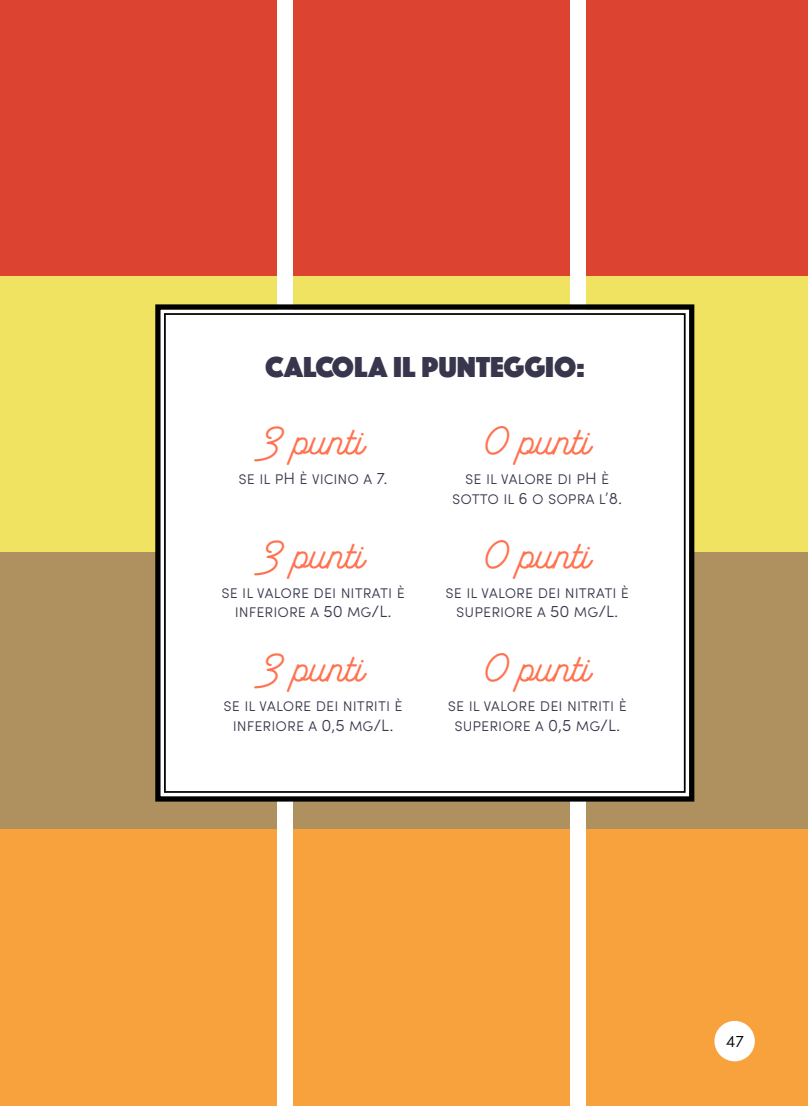
<style>
.page{position:relative;width:808px;height:1106px;background:#fff}
.page>*{position:absolute;margin:0;border:0;box-sizing:border-box;transform-origin:0 0}
.t1{font:36px "Garris";color:#ff724f}
.t2{font:30px "Phosphate Solid";color:#38364c}
.t3{font:300 16.5px/19.8px "Sofia Pro";color:#38364c;text-align:center}
.t4{font:300 16.5px "Sofia Pro";color:#000}
</style>
<div class="page">
<div style="left:0;top:0;width:277px;height:276px;background:#dd4331"></div>
<div style="left:0;top:276px;width:277px;height:276px;background:#f0e362"></div>
<div style="left:0;top:552px;width:277px;height:277px;background:#af9160"></div>
<div style="left:0;top:829px;width:277px;height:277px;background:#f7a23d"></div>
<div style="left:293px;top:0;width:277px;height:276px;background:#dd4331"></div>
<div style="left:293px;top:276px;width:277px;height:276px;background:#f0e362"></div>
<div style="left:293px;top:552px;width:277px;height:277px;background:#af9160"></div>
<div style="left:293px;top:829px;width:277px;height:277px;background:#f7a23d"></div>
<div style="left:587px;top:0;width:221px;height:276px;background:#dd4331"></div>
<div style="left:587px;top:276px;width:221px;height:276px;background:#f0e362"></div>
<div style="left:587px;top:552px;width:221px;height:277px;background:#af9160"></div>
<div style="left:587px;top:829px;width:221px;height:277px;background:#f7a23d"></div>
<div style="left:155px;top:302px;width:540px;height:502px;background:#fff"></div>
<div style="left:164px;top:313px;width:522px;height:479px;border:2px solid #000"></div>
<div style="left:714px;top:1020px;width:41px;height:41px;background:#fff;border-radius:50%"></div>
<h2 class="t2" style="left:265px;top:346px;width:321px">CALCOLA IL PUNTEGGIO:</h2>
<h1 class="t1" style="left:262px;top:417px;width:104px">3 punti</h1>
<p class="t3" style="left:239px;top:467px;width:151px">se il pH è vicino a 7.</p>
<h1 class="t1" style="left:262px;top:530px;width:104px">3 punti</h1>
<p class="t3" style="left:221px;top:581px;width:185px">se il valore dei nitrati è inferiore a 50 mg/L.</p>
<h1 class="t1" style="left:262px;top:644px;width:104px">3 punti</h1>
<p class="t3" style="left:224px;top:694px;width:181px">se il valore dei nitriti è inferiore a 0,5 mg/L.</p>
<h1 class="t1" style="left:484px;top:417px;width:108px">0 punti</h1>
<p class="t3" style="left:452px;top:467px;width:172px">se il valore di pH è sotto il 6 o sopra l’8.</p>
<h1 class="t1" style="left:484px;top:530px;width:108px">0 punti</h1>
<p class="t3" style="left:445px;top:581px;width:185px">se il valore dei nitrati è superiore a 50 mg/L.</p>
<h1 class="t1" style="left:484px;top:644px;width:108px">0 punti</h1>
<p class="t3" style="left:448px;top:694px;width:181px">se il valore dei nitriti è superiore a 0,5 mg/L.</p>
<p class="t4" style="left:726px;top:1029px;width:20px">47</p>
</div>
